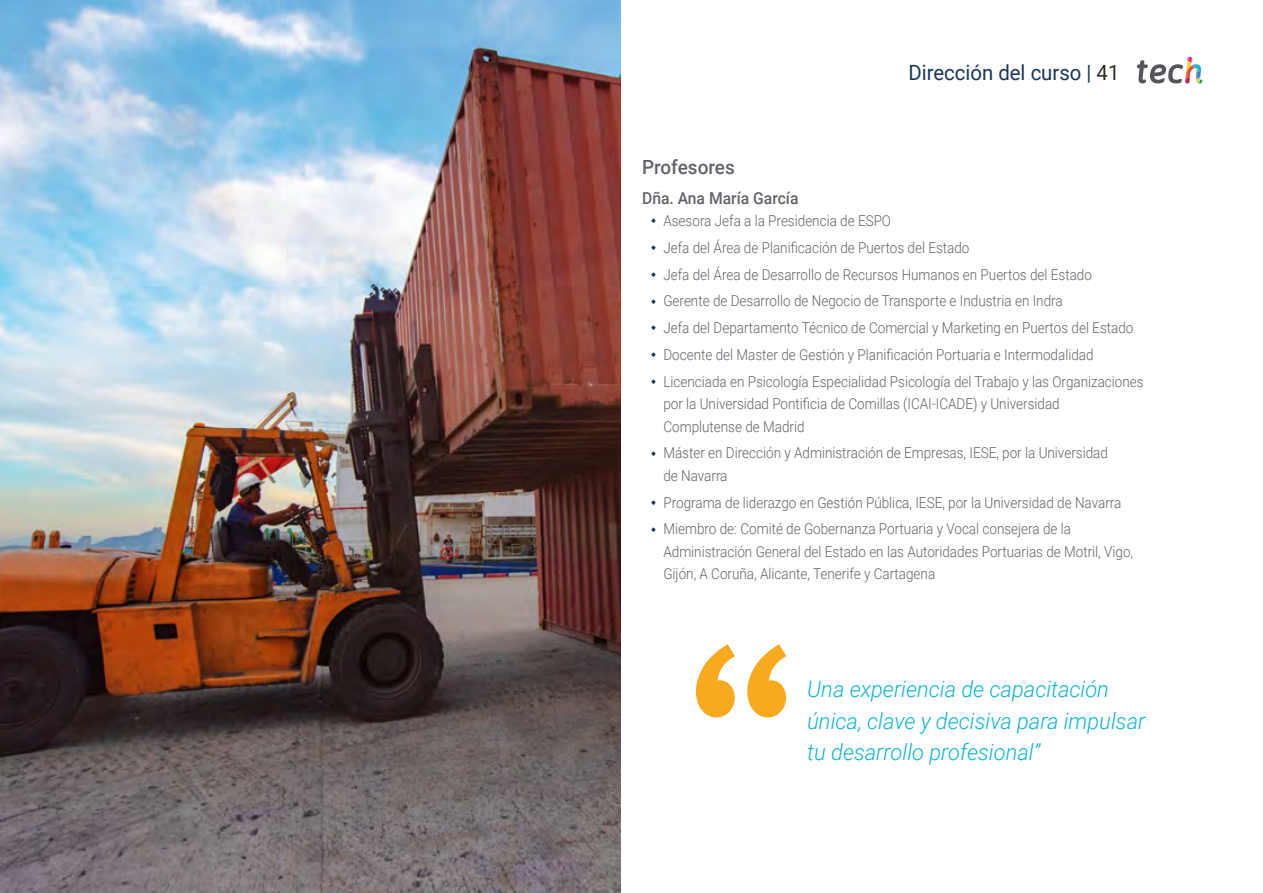
<style>
.page{position:relative;width:1263px;height:893px;background:#fff}
.page>*{position:absolute;margin:0;border:0;box-sizing:border-box;transform-origin:0 0}
.t1{font:italic 300 22.5px/31.5px "Roboto";color:#0fb6cf}
.t2{font:21px "Roboto";color:#1a355c}
.t3{font:500 19.5px "Roboto";color:#61646a}
.t4{font:500 16.5px "Roboto";color:#61646a;scale:.95 1}
.t5{font:300 15px/26.7px "Roboto";color:#61646a;scale:.9 1}
.s1{color:#312e20}
</style>
<div class="page">
<img style="left:0;top:0;width:621px;height:893px">
<svg style="left:1137px;top:57px;width:65px;height:27px"></svg>
<svg style="left:696px;top:644px;width:90px;height:73px"></svg>
<h2 class="t2" style="left:908px;top:57px;width:213px">Dirección del curso | <span class="s1">41</span></h2>
<h3 class="t3" style="left:642px;top:154px;width:94px">Profesores</h3>
<p class="t4" style="left:642px;top:186px;width:166px">Dña. Ana María García</p>
<p class="t5" style="left:663px;top:207px;width:535px">Asesora Jefa a la Presidencia de ESPO<br>Jefa del Área de Planificación de Puertos del Estado<br>Jefa del Área de Desarrollo de Recursos Humanos en Puertos del Estado<br>Gerente de Desarrollo de Negocio de Transporte e Industria en Indra<br>Jefa del Departamento Técnico de Comercial y Marketing en Puertos del Estado Docente del Master de Gestión y Planificación Portuaria e Intermodalidad Licenciada en Psicología Especialidad Psicología del Trabajo y las Organizaciones</p>
<p class="t5" style="left:663px;top:392px;width:442px;line-height:22.5px">por la Universidad Pontificia de Comillas (ICAI-ICADE) y Universidad<br>Complutense de Madrid</p>
<p class="t5" style="left:663px;top:441px;width:495px;line-height:22.5px">Máster en Dirección y Administración de Empresas, IESE, por la Universidad de Navarra</p>
<p class="t5" style="left:663px;top:488px;width:510px">Programa de liderazgo en Gestión Pública, IESE, por la Universidad de Navarra<br>Miembro de: Comité de Gobernanza Portuaria y Vocal consejera de la</p>
<p class="t5" style="left:663px;top:540px;width:523px;line-height:22.5px">Administración General del Estado en las Autoridades Portuarias de Motril, Vigo,<br>Gijón, A Coruña, Alicante, Tenerife y Cartagena</p>
<h1 class="t1" style="left:807px;top:673px;width:340px">Una experiencia de capacitación única, clave y decisiva para impulsar tu desarrollo profesional”</h1>
</div>
